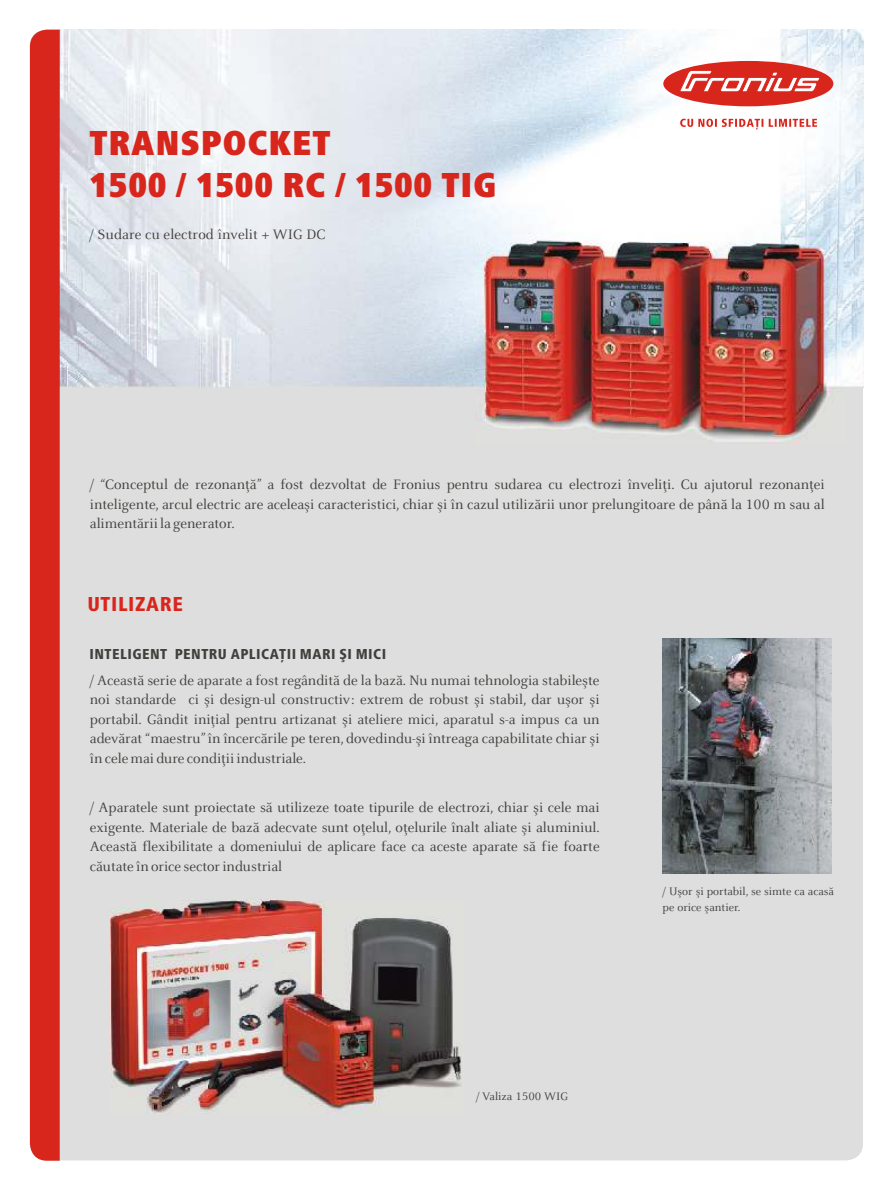
<style>
.page{position:relative;width:894px;height:1191px;background:#fff}
.page>*{position:absolute;margin:0;border:0;box-sizing:border-box;transform-origin:0 0}
.t1{font:700 36px/42px "Frutiger Next LTW1 G Black Cn";letter-spacing:.02em;color:#d9261c}
.t2{font:700 21px "Frutiger Next LTW1 G Medium Cn";letter-spacing:.03em;color:#d9261c}
.t3{font:15px/19.5px "Celeste Offc Pro";color:#42403d;text-align:justify}
.t4{font:700 15px "Frutiger Next LTW1 G Medium Cn";letter-spacing:.03em;color:#42403d}
.t5{font:12px/15.6px "Celeste Offc Pro";color:#42403d}
</style>
<div class="page">
<div style="left:30px;top:29px;width:833px;height:1131px;background:#dedede;border-radius:17px"></div>
<img style="left:60px;top:30px;width:803px;height:357px">
<div style="left:30px;top:30px;width:30px;height:1131px;background:#d9261c"></div>
<div style="left:663px;top:61px;width:170px;height:45px;background:#d9261c;border-radius:50%"></div>
<svg style="left:679px;top:70px;width:142px;height:22px"></svg>
<svg style="left:680px;top:119px;width:137px;height:11px;background:#f2b9b6"></svg>
<img style="left:110px;top:900px;width:352px;height:213px">
<img style="left:663px;top:638px;width:169px;height:235px">
<img style="left:475px;top:215px;width:371px;height:229px">
<h1 class="t1" style="left:89px;top:126px;width:409px">TRANSPOCKET<br>1500 / 1500 RC / 1500 TIG</h1>
<p class="t3" style="left:89px;top:226px;width:238px">/ Sudare cu electrod învelit + WIG DC</p>
<p class="t3" style="left:90px;top:476px;width:736px">/ “Conceptul de rezonanþã” a fost dezvoltat de Fronius pentru sudarea cu electrozi înveliþi. Cu ajutorul rezonanþei inteligente, arcul electric are aceleaºi caracteristici, chiar ºi în cazul utilizãrii unor prelungitoare de pânã la 100 m sau al alimentãrii la generator.</p>
<h2 class="t2" style="left:87px;top:596px;width:97px">UTILIZARE</h2>
<p class="t4" style="left:89px;top:649px;width:298px">INTELIGENT PENTRU APLICAÞII MARI ªI MICI</p>
<p class="t3" style="left:90px;top:672px;width:511px">/ Aceastã serie de aparate a fost regânditã de la bazã. Nu numai tehnologia stabileºte noi standarde ci ºi design-ul constructiv: extrem de robust ºi stabil, dar uºor ºi portabil. Gândit iniþial pentru artizanat ºi ateliere mici, aparatul s-a impus ca un adevãrat “maestru” în încercãrile pe teren, dovedindu-ºi întreaga capabilitate chiar ºi în cele mai dure condiþii industriale.</p>
<p class="t3" style="left:90px;top:799px;width:511px">/ Aparatele sunt proiectate sã utilizeze toate tipurile de electrozi, chiar ºi cele mai exigente. Materiale de bazã adecvate sunt oþelul, oþelurile înalt aliate ºi aluminiul.<br>Aceastã flexibilitate a domeniului de aplicare face ca aceste aparate sã fie foarte cãutate în orice sector industrial</p>
<p class="t3" style="left:583px;top:835px;width:5px">-</p>
<p class="t5" style="left:663px;top:885px;width:173px">/ Uºor ºi portabil, se simte ca acasã pe orice ºantier.</p>
<p class="t5" style="left:476px;top:1089px;width:93px">/ Valiza 1500 WIG</p>
</div>
